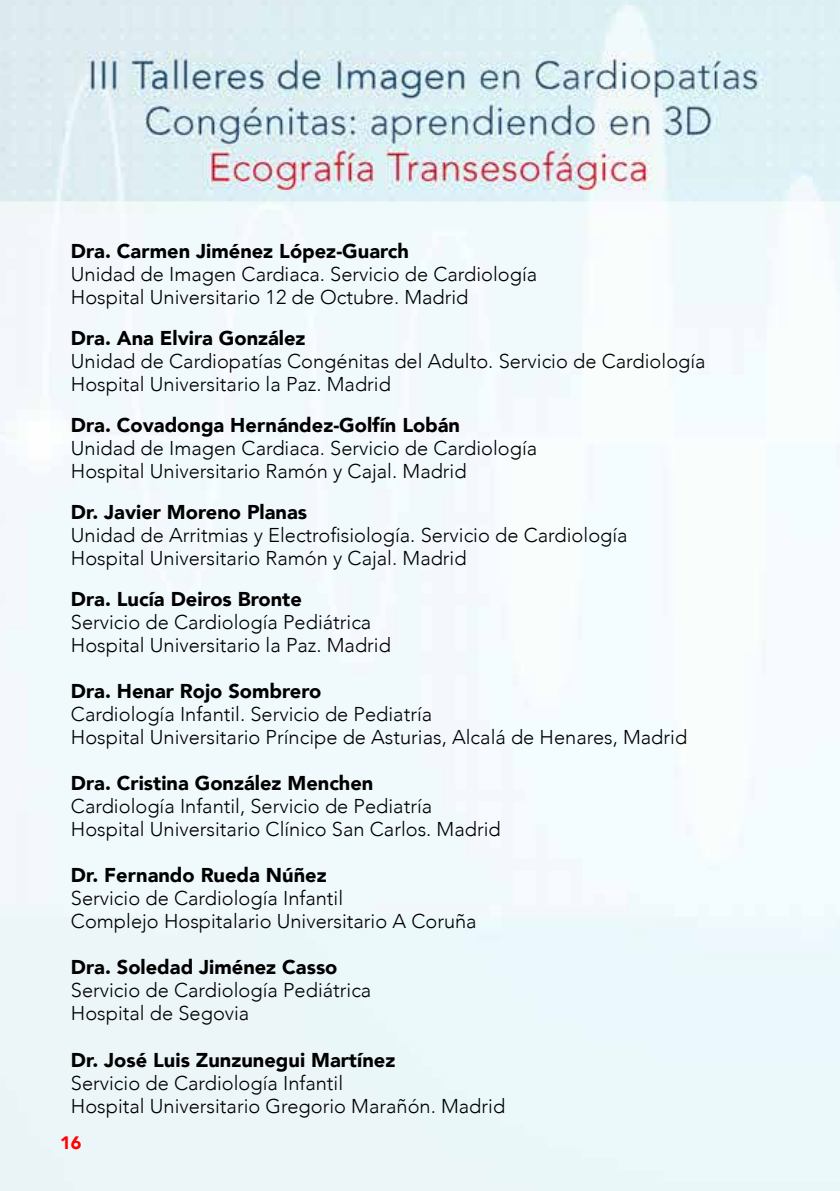
<style>
.page{position:relative;width:840px;height:1191px;background:#fff}
.page>*{position:absolute;margin:0;border:0;box-sizing:border-box;transform-origin:0 0}
.t1{font:300 20px/23px "Avenir";color:#000}
.t2{font:900 20px "Avenir";color:#000}
.t3{font:900 18px "Avenir";color:#f00}
</style>
<div class="page">
<img style="left:0;top:0;width:839px;height:1191px">
<p class="t2" style="left:71px;top:234px;width:339px">Dra. Carmen Jiménez López-Guarch</p>
<p class="t1" style="left:71px;top:263px;width:467px">Unidad de Imagen Cardiaca. Servicio de Cardiología<br>Hospital Universitario 12 de Octubre. Madrid</p>
<p class="t2" style="left:71px;top:321px;width:236px">Dra. Ana Elvira González</p>
<p class="t1" style="left:71px;top:350px;width:636px">Unidad de Cardiopatías Congénitas del Adulto. Servicio de Cardiología<br>Hospital Universitario la Paz. Madrid</p>
<p class="t2" style="left:71px;top:408px;width:390px">Dra. Covadonga Hernández-Golfín Lobán</p>
<p class="t1" style="left:71px;top:437px;width:467px">Unidad de Imagen Cardiaca. Servicio de Cardiología<br>Hospital Universitario Ramón y Cajal. Madrid</p>
<p class="t2" style="left:71px;top:495px;width:237px">Dr. Javier Moreno Planas</p>
<p class="t1" style="left:71px;top:524px;width:558px">Unidad de Arritmias y Electrofisiología. Servicio de Cardiología<br>Hospital Universitario Ramón y Cajal. Madrid</p>
<p class="t2" style="left:71px;top:582px;width:232px">Dra. Lucía Deiros Bronte</p>
<p class="t1" style="left:71px;top:611px;width:321px">Servicio de Cardiología Pediátrica<br>Hospital Universitario la Paz. Madrid</p>
<p class="t2" style="left:71px;top:674px;width:252px">Dra. Henar Rojo Sombrero</p>
<p class="t1" style="left:71px;top:703px;width:617px">Cardiología Infantil. Servicio de Pediatría<br>Hospital Universitario Príncipe de Asturias, Alcalá de Henares, Madrid</p>
<p class="t2" style="left:71px;top:766px;width:304px">Dra. Cristina González Menchen</p>
<p class="t1" style="left:71px;top:795px;width:431px">Cardiología Infantil, Servicio de Pediatría<br>Hospital Universitario Clínico San Carlos. Madrid</p>
<p class="t2" style="left:71px;top:858px;width:257px">Dr. Fernando Rueda Núñez</p>
<p class="t1" style="left:71px;top:887px;width:407px">Servicio de Cardiología Infantil<br>Complejo Hospitalario Universitario A Coruña</p>
<p class="t2" style="left:71px;top:950px;width:268px">Dra. Soledad Jiménez Casso</p>
<p class="t1" style="left:71px;top:979px;width:302px">Servicio de Cardiología Pediátrica<br>Hospital de Segovia</p>
<p class="t2" style="left:71px;top:1042px;width:326px">Dr. José Luis Zunzunegui Martínez</p>
<p class="t1" style="left:71px;top:1071px;width:435px">Servicio de Cardiología Infantil<br>Hospital Universitario Gregorio Marañón. Madrid</p>
<p class="t3" style="left:60px;top:1127px;width:23px">16</p>
</div>
